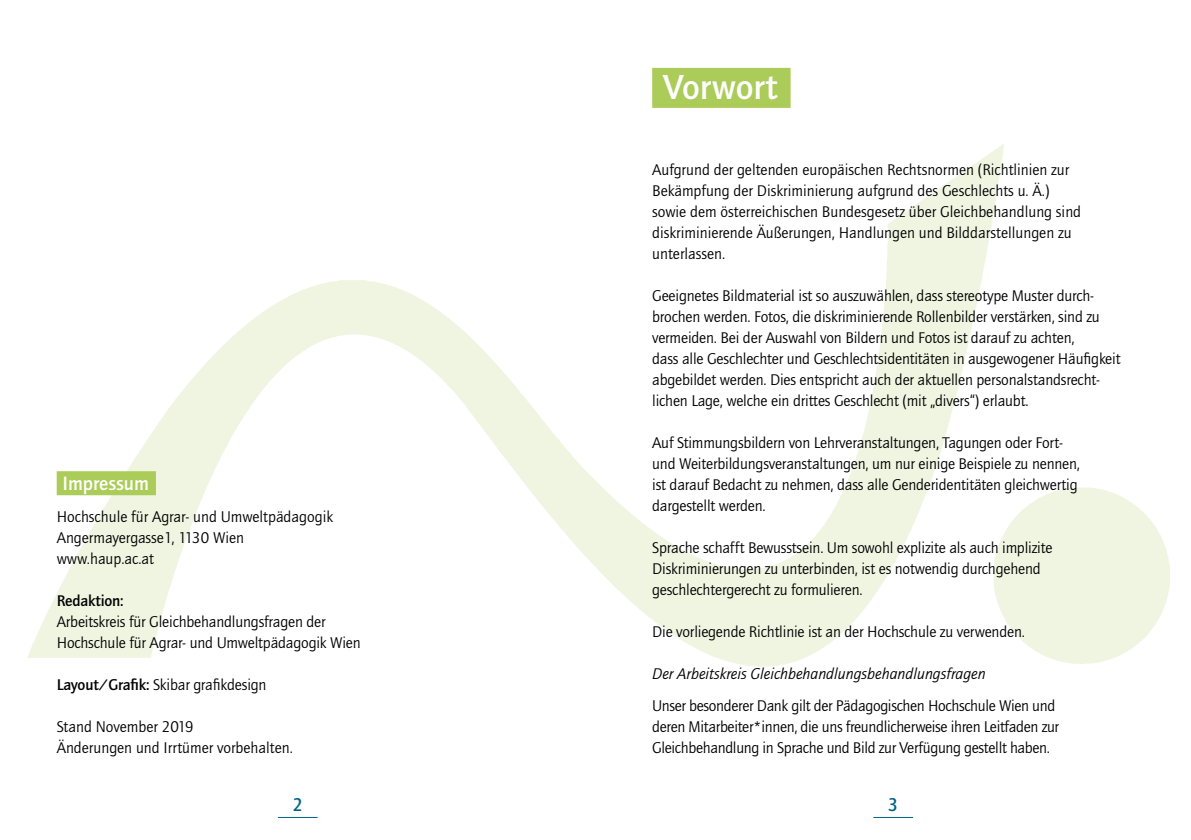
<style>
.page{position:relative;width:1191px;height:840px;background:#fff}
.page>*{position:absolute;margin:0;border:0;box-sizing:border-box;transform-origin:0 0}
.t1{font:500 36px "Quay Sans";color:#fff}
.t2{font:500 20px "Quay Sans";color:#fff}
.t3{font:500 19px "Quay Sans";color:#006385;scale:.95 1}
.t4{font:16px/21px "Quay Sans";letter-spacing:-.01em;color:#000}
.t5{font:italic 16px "Quay Sans";color:#000}
.t6{font:500 16px "Quay Sans";letter-spacing:-.01em;color:#000}
.s1{font-weight:500}
</style>
<div class="page">
<hr style="left:278px;top:816px;width:39px;height:1px;background:#006385">
<hr style="left:873px;top:816px;width:40px;height:1px;background:#006385">
<img style="left:27px;top:144px;width:1142px;height:523px">
<div style="left:652px;top:68px;width:138px;height:40px;background:#abcc58"></div>
<div style="left:57px;top:471px;width:99px;height:24px;background:#abcc58"></div>
<p class="t2" style="left:62px;top:471px;width:88px">Impressum</p>
<p class="t4" style="left:57px;top:506px;width:278px">Hochschule für Agrar- und Umweltpädagogik<br>Angermayergasse1, 1130 Wien www.haup.ac.at</p>
<p class="t6" style="left:57px;top:591px;width:68px">Redaktion:</p>
<p class="t4" style="left:57px;top:611px;width:305px">Arbeitskreis für Gleichbehandlungsfragen der<br>Hochschule für Agrar- und Umweltpädagogik Wien</p>
<p class="t4" style="left:57px;top:674px;width:211px"><span class="s1">Layout/Grafik:</span> Skibar grafikdesign</p>
<p class="t4" style="left:57px;top:716px;width:238px">Stand November 2019<br>Änderungen und Irrtümer vorbehalten.</p>
<h1 class="t1" style="left:663px;top:67px;width:116px">Vorwort</h1>
<p class="t4" style="left:652px;top:159px;width:430px">Aufgrund der geltenden europäischen Rechtsnormen (Richtlinien zur Bekämpfung der Diskriminierung aufgrund des Geschlechts u. Ä.) sowie dem österreichischen Bundesgesetz über Gleichbehandlung sind diskriminierende Äußerungen, Handlungen und Bilddarstellungen zu unterlassen.</p>
<p class="t4" style="left:652px;top:285px;width:470px">Geeignetes Bildmaterial ist so auszuwählen, dass stereotype Muster durch&shy;brochen werden. Fotos, die diskriminierende Rollenbilder verstärken, sind zu vermeiden. Bei der Auswahl von Bildern und Fotos ist darauf zu achten,<br>dass alle Geschlechter und Geschlechtsidentitäten in ausgewogener Häufigkeit abgebildet werden. Dies entspricht auch der aktuellen personalstandsrecht&shy;lichen Lage, welche ein drittes Geschlecht (mit „divers“) erlaubt.</p>
<p class="t4" style="left:652px;top:432px;width:429px">Auf Stimmungsbildern von Lehrveranstaltungen, Tagungen oder Fort&shy;und Weiterbildungsveranstaltungen, um nur einige Beispiele zu nennen, ist darauf Bedacht zu nehmen, dass alle Genderidentitäten gleichwertig dargestellt werden.</p>
<p class="t4" style="left:652px;top:537px;width:402px">Sprache schafft Bewusstsein. Um sowohl explizite als auch implizite<br>Diskriminierungen zu unterbinden, ist es notwendig durchgehend geschlechtergerecht zu formulieren.</p>
<p class="t4" style="left:652px;top:621px;width:374px">Die vorliegende Richtlinie ist an der Hochschule zu verwenden.</p>
<p class="t5" style="left:652px;top:664px;width:335px">Der Arbeitskreis Gleichbehandlungsbehandlungsfragen</p>
<p class="t4" style="left:652px;top:695px;width:408px">Unser besonderer Dank gilt der Pädagogischen Hochschule Wien und deren Mitarbeiter*innen, die uns freundlicherweise ihren Leitfaden zur<br>Gleichbehandlung in Sprache und Bild zur Verfügung gestellt haben.</p>
<p class="t3" style="left:293px;top:793px;width:12px">2</p>
<p class="t3" style="left:888px;top:793px;width:12px">3</p>
</div>
